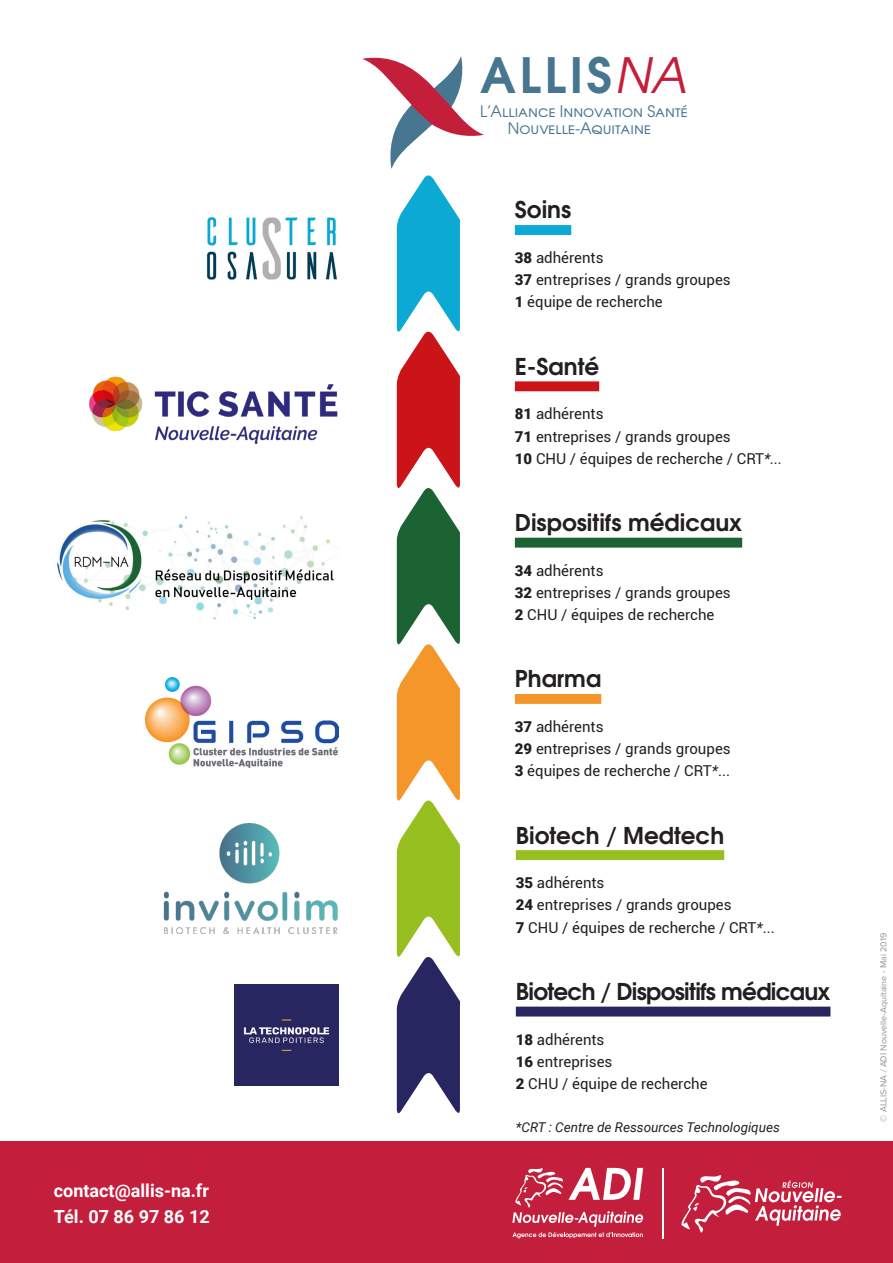
<style>
.page{position:relative;width:893px;height:1263px;background:#fff}
.page>*{position:absolute;margin:0;border:0;box-sizing:border-box;transform-origin:0 0}
.t1{font:700 48.45px "Te X Gyre Adventor";letter-spacing:.075em;color:#477690}
.t2{font:700 23.1px "Te X Gyre Adventor";color:#231f20}
.t3{font:700 23.1px "Te X Gyre Adventor";letter-spacing:-.03em;color:#231f20}
.t4{font:700 18px "Roboto";color:#fff}
.t5{font:15.75px/17.7px "Te X Gyre Adventor";color:#487690;text-align:center}
.t6{font:15px "Roboto";color:#231f20}
.t7{font:italic 13.5px "Roboto";color:#231f20}
.t8{font:9px "Proxima Nova";color:#939598}
.s1{font-weight:400;font-style:italic;color:#c41f3a}
.s2{font-weight:900}
.s3{font-style:italic}
</style>
<div class="page">
<div style="left:0;top:1142px;width:893px;height:121px;background:#c31f3d"></div>
<hr style="left:662px;top:1168px;width:1px;height:70px;background:#fff">
<svg style="left:681px;top:1175px;width:161px;height:58px"></svg>
<svg style="left:512px;top:1168px;width:131px;height:70px"></svg>
<img style="left:206px;top:217px;width:131px;height:63px">
<div style="left:515px;top:225px;width:56px;height:10px;background:#0ca9d4"></div>
<img style="left:89px;top:376px;width:249px;height:67px">
<div style="left:515px;top:381px;width:84px;height:10px;background:#cb1417"></div>
<img style="left:145px;top:677px;width:193px;height:91px">
<div style="left:515px;top:694px;width:86px;height:10px;background:#f5962a"></div>
<img style="left:57px;top:516px;width:277px;height:104px">
<div style="left:515px;top:538px;width:227px;height:10px;background:#1b6333"></div>
<div style="left:516px;top:850px;width:208px;height:10px;background:#97bf20"></div>
<img style="left:235px;top:984px;width:103px;height:102px">
<svg style="left:362px;top:56px;width:122px;height:1058px"></svg>
<div style="left:516px;top:1007px;width:314px;height:9px;background:#282660"></div>
<img style="left:163px;top:824px;width:175px;height:109px">
<p class="t4" style="left:54px;top:1178px;width:157px">contact@allis-na.fr</p>
<p class="t4" style="left:54px;top:1204px;width:157px">Tél. 07 86 97 86 12</p>
<p class="t1" style="left:480px;top:33px;width:209px">ALLIS<span class="s1">NA</span></p>
<p class="t5" style="left:480px;top:101px;width:209px">L’Alliance Innovation Santé<br>Nouvelle-Aquitaine</p>
<p class="t2" style="left:515px;top:190px;width:58px">Soins</p>
<p class="t6" style="left:515px;top:247px;width:90px"><span class="s2">38</span> adhérents</p>
<p class="t6" style="left:515px;top:269px;width:217px"><span class="s2">37</span> entreprises / grands groupes</p>
<p class="t6" style="left:515px;top:292px;width:149px"><span class="s2">1</span> équipe de recherche</p>
<p class="t2" style="left:515px;top:346px;width:86px">E-Santé</p>
<p class="t6" style="left:515px;top:403px;width:90px"><span class="s2">81</span> adhérents</p>
<p class="t6" style="left:515px;top:426px;width:217px"><span class="s2">71</span> entreprises / grands groupes</p>
<p class="t6" style="left:515px;top:448px;width:269px"><span class="s2">10</span> CHU / équipes de recherche / CRT<span class="s3">*...</span></p>
<p class="t2" style="left:515px;top:502px;width:229px">Dispositifs médicaux</p>
<p class="t6" style="left:515px;top:560px;width:90px"><span class="s2">34</span> adhérents</p>
<p class="t6" style="left:515px;top:582px;width:217px"><span class="s2">32</span> entreprises / grands groupes</p>
<p class="t6" style="left:515px;top:604px;width:201px"><span class="s2">2</span> CHU / équipes de recherche</p>
<p class="t2" style="left:515px;top:659px;width:88px">Pharma</p>
<p class="t6" style="left:515px;top:716px;width:90px"><span class="s2">37</span> adhérents</p>
<p class="t6" style="left:515px;top:738px;width:217px"><span class="s2">29</span> entreprises / grands groupes</p>
<p class="t6" style="left:515px;top:760px;width:217px"><span class="s2">3</span> équipes de recherche / CRT<span class="s3">*</span>...</p>
<p class="t2" style="left:516px;top:815px;width:210px">Biotech / Medtech</p>
<p class="t6" style="left:516px;top:872px;width:90px"><span class="s2">35</span> adhérents</p>
<p class="t6" style="left:516px;top:894px;width:217px"><span class="s2">24</span> entreprises / grands groupes</p>
<p class="t6" style="left:516px;top:917px;width:261px"><span class="s2">7</span> CHU / équipes de recherche / CRT<span class="s3">*</span>...</p>
<p class="t3" style="left:516px;top:971px;width:316px">Biotech / Dispositifs médicaux</p>
<p class="t6" style="left:516px;top:1029px;width:90px"><span class="s2">18</span> adhérents</p>
<p class="t6" style="left:516px;top:1051px;width:98px"><span class="s2">16</span> entreprises</p>
<p class="t6" style="left:516px;top:1073px;width:193px"><span class="s2">2</span> CHU / équipe de recherche</p>
<p class="t7" style="left:516px;top:1117px;width:266px">*CRT : Centre de Ressources Technologiques</p>
<p class="t8" style="left:878px;top:1122px;width:190px;rotate:-90deg">© ALLIS-NA / ADI Nouvelle-Aquitaine - Mai 2019</p>
</div>
